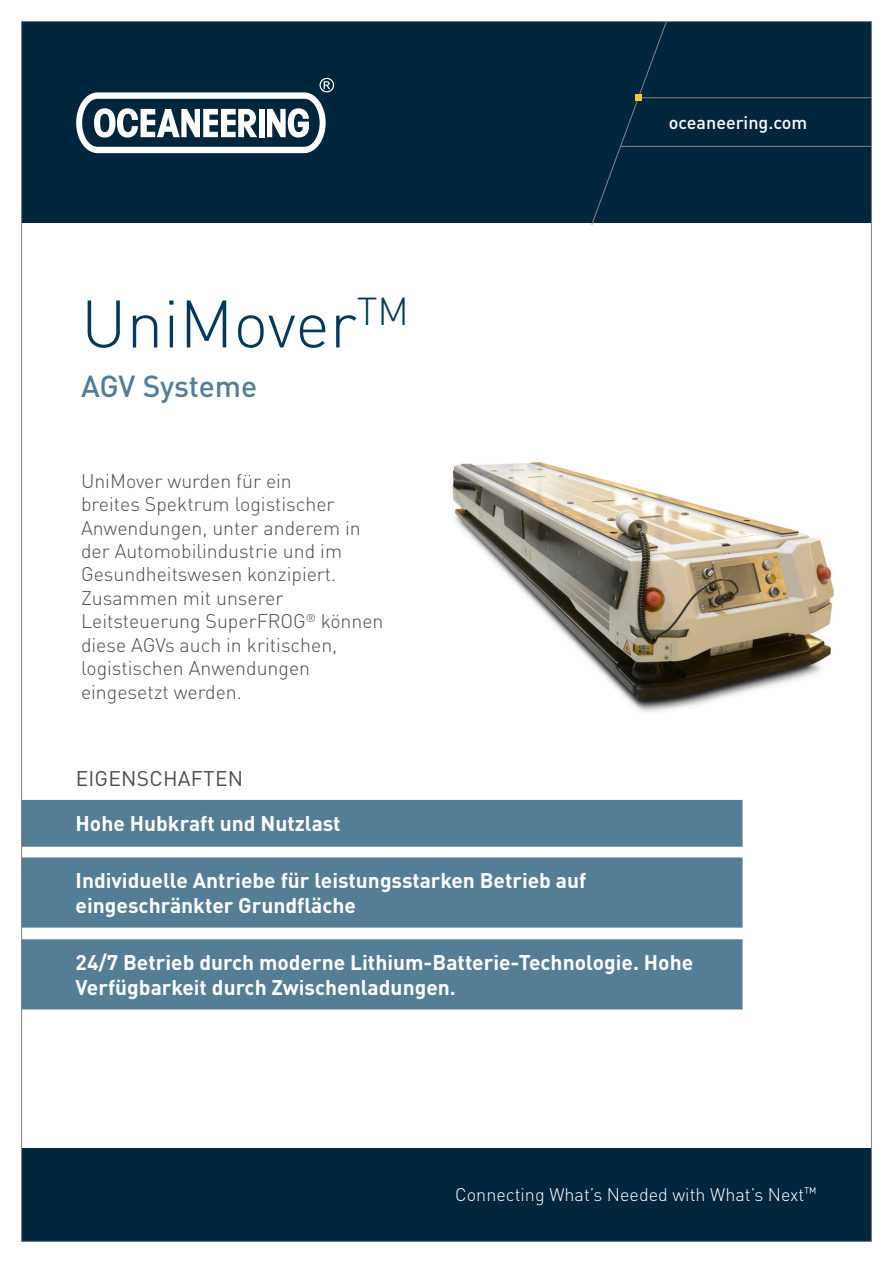
<style>
.page{position:relative;width:893px;height:1263px;background:#fff}
.page>*{position:absolute;margin:0;border:0;box-sizing:border-box;transform-origin:0 0}
.Heading{font:300 66px "DINOT";color:#003a5d}
.Subheading{font:500 30px "DINOT";letter-spacing:-.005em;color:#547e96}
.Features_2_line{font:700 21px/25.2px "DINOT";color:#fff}
.Features{font:700 21px "DINOT";color:#fff}
.Features_Heading{font:21px "DINOT";letter-spacing:.01em;color:#4b4c4d}
.Ingress{font:300 19.5px/23.4px "DINOT";color:#4b4c4d}
.t1{font:300 18px "DINOT";color:#fff}
.t2{font:500 18px "DINOT";color:#fff}
</style>
<div class="page">
<div style="left:22px;top:800px;width:721px;height:47px;background:#547e96"></div>
<div style="left:22px;top:857px;width:721px;height:71px;background:#547e96"></div>
<div style="left:22px;top:939px;width:721px;height:70px;background:#547e96"></div>
<img style="left:452px;top:462px;width:382px;height:250px">
<div style="left:21px;top:21px;width:850px;height:202px;background:#00263e"></div>
<div style="left:21px;top:1148px;width:851px;height:94px;background:#00263e"></div>
<svg style="left:76px;top:78px;width:258px;height:75px"></svg>
<div style="left:259px;top:109px;width:6px;height:28px;background:#fff"></div>
<svg style="left:591px;top:23px;width:76px;height:202px"></svg>
<hr style="left:639px;top:97px;width:233px;height:1px;background:#808285">
<hr style="left:621px;top:146px;width:251px;height:1px;background:#808285">
<div style="left:635px;top:95px;width:7px;height:6px;background:#ffc42f"></div>
<p class="Heading" style="left:81px;top:283px;width:329px">UniMover<sup>TM</sup></p>
<p class="Subheading" style="left:81px;top:367px;width:178px">AGV Systeme</p>
<p class="Ingress" style="left:81px;top:469px;width:304px">UniMover wurden für ein<br>breites Spektrum logistischer<br>Anwendungen, unter anderem in der Automobilindustrie und im<br>Gesundheitswesen konzipiert.<br>Zusammen mit unserer<br>Leitsteuerung SuperFROG<sup>®</sup> können diese AGVs auch in kritischen, logistischen Anwendungen eingesetzt werden.</p>
<p class="Features_Heading" style="left:76px;top:765px;width:169px">EIGENSCHAFTEN</p>
<p class="Features" style="left:76px;top:810px;width:266px">Hohe Hubkraft und Nutzlast</p>
<p class="t2" style="left:669px;top:111px;width:140px">oceaneering.com</p>
<p class="Features_2_line" style="left:76px;top:867px;width:512px">Individuelle Antriebe für leistungsstarken Betrieb auf eingeschränkter Grundfläche</p>
<p class="Features_2_line" style="left:76px;top:949px;width:619px">24/7 Betrieb durch moderne Lithium-Batterie-Technologie. Hohe<br>Verfügbarkeit durch Zwischenladungen.</p>
<p class="t1" style="left:455px;top:1184px;width:363px">Connecting What’s Needed with What’s Next<sup>™</sup></p>
</div>
